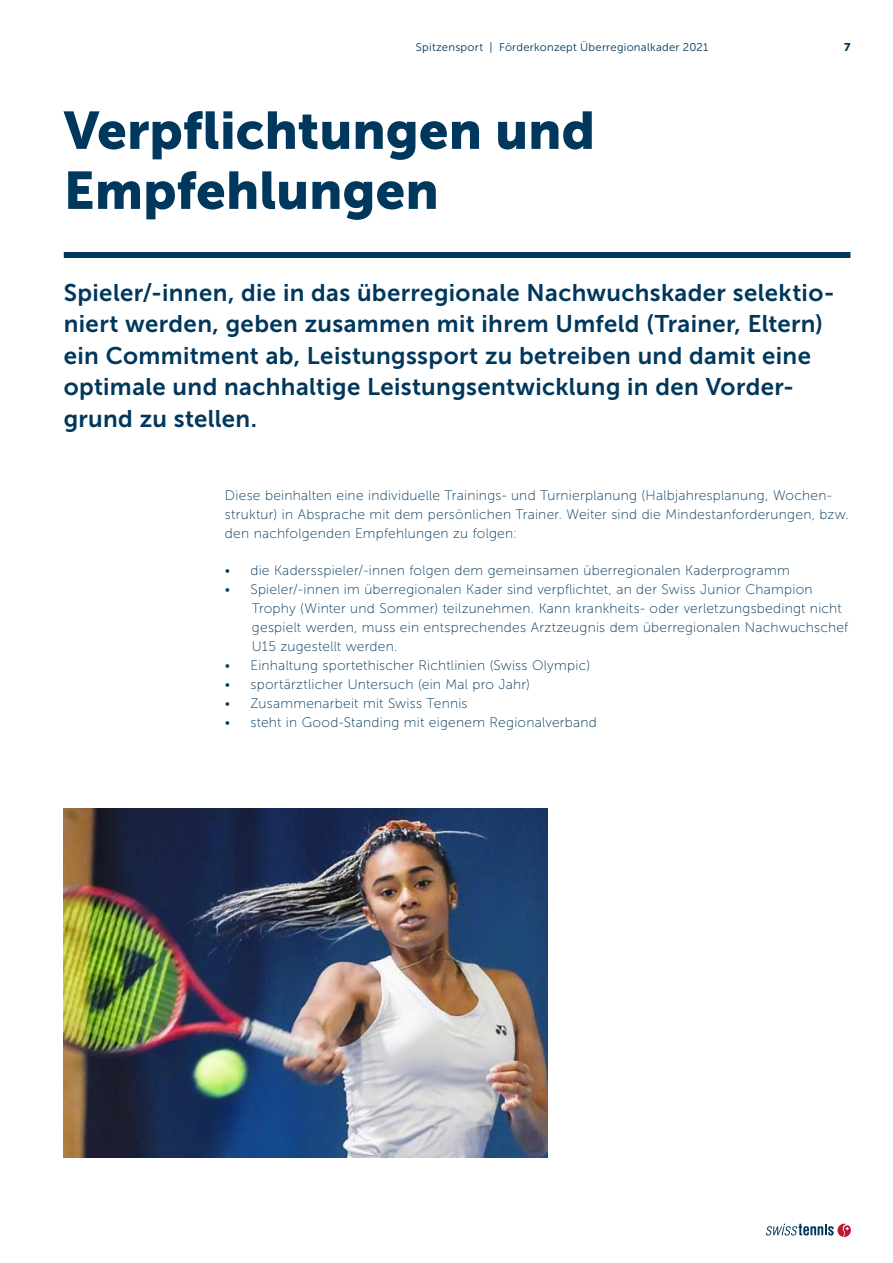
<style>
.page{position:relative;width:893px;height:1263px;background:#fff}
.page>*{position:absolute;margin:0;border:0;box-sizing:border-box;transform-origin:0 0}
.Thementitel{font:52.5px "Museo Sans 900";color:#00375c}
.Lead{font:24px/31.5px "Museo Sans 700";letter-spacing:.015em;color:#00375c}
.Lauftext{font:13.8px/18.9px "Museo Sans 100";letter-spacing:.02em;color:#00375c}
.t1{font:11.25px "Museo Sans 300";letter-spacing:.025em;color:#00375c}
.t2{font:11.25px "Museo Sans 900";color:#00375c}
</style>
<div class="page">
<svg style="left:766px;top:1224px;width:85px;height:13px"></svg>
<div style="left:64px;top:252px;width:786px;height:6px;background:#00375c"></div>
<img style="left:64px;top:808px;width:483px;height:350px">
<p class="t1" style="left:416px;top:41px;width:294px">Spitzensport | Förderkonzept Überregionalkader 2021</p>
<p class="t2" style="left:844px;top:41px;width:8px">7</p>
<p class="Thementitel" style="left:64px;top:101px;width:533px">Verpflichtungen und</p>
<p class="Thementitel" style="left:64px;top:161px;width:376px">Empfehlungen</p>
<p class="Lead" style="left:64px;top:277px;width:772px">Spieler/-innen, die in das überregionale Nachwuchskader selektio&shy;niert werden, geben zusammen mit ihrem Umfeld (Trainer, Eltern) ein Commitment ab, Leistungssport zu betreiben und damit eine optimale und nachhaltige Leistungsentwicklung in den Vorder&shy;grund zu stellen.</p>
<p class="Lauftext" style="left:225px;top:486px;width:625px">Diese beinhalten eine individuelle Trainings- und Turnierplanung (Halbjahresplanung, Wochen&shy;struktur) in Absprache mit dem persönlichen Trainer. Weiter sind die Mindestanforderungen, bzw. den nachfolgenden Empfehlungen zu folgen:</p>
<p class="Lauftext" style="left:225px;top:561px;width:566px">• die Kadersspieler/-innen folgen dem gemeinsamen überregionalen Kaderprogramm</p>
<p class="Lauftext" style="left:252px;top:580px;width:598px;text-indent:-27px">• Spieler/-innen im überregionalen Kader sind verpflichtet, an der Swiss Junior Champion Trophy (Winter und Sommer) teilzunehmen. Kann krankheits- oder verletzungsbedingt nicht gespielt werden, muss ein entsprechendes Arztzeugnis dem überregionalen Nachwuchschef U15 zugestellt werden.</p>
<p class="Lauftext" style="left:225px;top:656px;width:367px">• Einhaltung sportethischer Richtlinien (Swiss Olympic)</p>
<p class="Lauftext" style="left:225px;top:675px;width:306px">• sportärztlicher Untersuch (ein Mal pro Jahr)</p>
<p class="Lauftext" style="left:225px;top:694px;width:244px">• Zusammenarbeit mit Swiss Tennis</p>
<p class="Lauftext" style="left:225px;top:713px;width:373px">• steht in Good-Standing mit eigenem Regionalverband</p>
</div>
